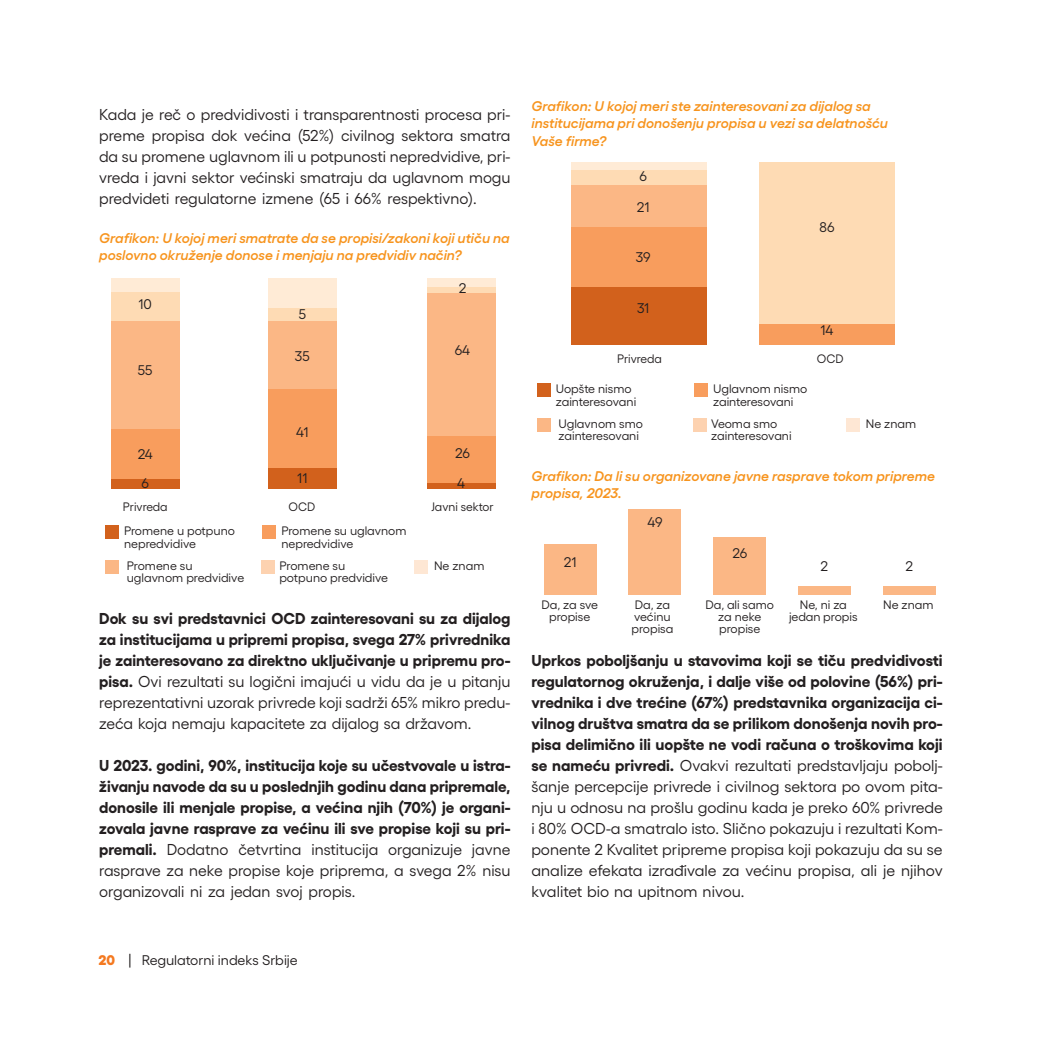
<style>
.page{position:relative;width:1042px;height:1042px;background:#fff}
.page>*{position:absolute;margin:0;border:0;box-sizing:border-box;transform-origin:0 0}
.t1{font:15.75px/21px "Gellix";color:#231f20;text-align:justify}
.t2{font:700 15.75px/21px "Gellix";color:#231f20;text-align:justify}
.t3{font:italic 600 14px/17.5px "Gellix";color:#f7941e}
.t4{font:14px/29.6px "Gellix";color:#231f20}
.t5{font:12.25px/12.2px "Gellix";color:#231f20}
.s1{font-weight:400}
.s2{font-weight:800;color:#f47920}
.s3{font-weight:700}
</style>
<div class="page">
<div style="left:111px;top:278px;width:69px;height:210px;background:#d2611c"></div>
<div style="left:268px;top:278px;width:68px;height:210px;background:#d2611c"></div>
<div style="left:572px;top:162px;width:135px;height:182px;background:#d2611c"></div>
<div style="left:427px;top:278px;width:68px;height:210px;background:#d2611c"></div>
<div style="left:111px;top:278px;width:69px;height:200px;background:#f89d5d"></div>
<div style="left:268px;top:278px;width:68px;height:189px;background:#f89d5d"></div>
<div style="left:572px;top:162px;width:135px;height:124px;background:#f89d5d"></div>
<div style="left:759px;top:162px;width:135px;height:182px;background:#f89d5d"></div>
<div style="left:427px;top:278px;width:68px;height:205px;background:#f89d5d"></div>
<div style="left:111px;top:278px;width:69px;height:150px;background:#fbb785"></div>
<div style="left:544px;top:544px;width:52px;height:51px;background:#fbb785"></div>
<div style="left:629px;top:509px;width:52px;height:86px;background:#fbb785"></div>
<div style="left:714px;top:537px;width:52px;height:58px;background:#fbb785"></div>
<div style="left:798px;top:587px;width:52px;height:8px;background:#fbb785"></div>
<div style="left:883px;top:587px;width:52px;height:8px;background:#fbb785"></div>
<div style="left:268px;top:278px;width:68px;height:111px;background:#fbb785"></div>
<div style="left:572px;top:162px;width:135px;height:65px;background:#fbb785"></div>
<div style="left:427px;top:278px;width:68px;height:157px;background:#fbb785"></div>
<div style="left:111px;top:278px;width:69px;height:43px;background:#fedbb4"></div>
<div style="left:268px;top:278px;width:68px;height:43px;background:#fedbb4"></div>
<div style="left:572px;top:162px;width:135px;height:23px;background:#fedbb4"></div>
<div style="left:759px;top:162px;width:135px;height:162px;background:#fedbb4"></div>
<svg style="left:427px;top:286px;width:68px;height:7px"></svg>
<div style="left:111px;top:278px;width:69px;height:14px;background:#ffebd6"></div>
<div style="left:268px;top:278px;width:68px;height:29px;background:#ffebd6"></div>
<div style="left:572px;top:162px;width:135px;height:7px;background:#ffebd6"></div>
<div style="left:427px;top:278px;width:68px;height:8px;background:#ffebd6"></div>
<div style="left:105px;top:525px;width:14px;height:14px;background:#d2611c"></div>
<div style="left:537px;top:383px;width:14px;height:14px;background:#d2611c"></div>
<div style="left:262px;top:525px;width:14px;height:14px;background:#f89d5d"></div>
<div style="left:693px;top:383px;width:14px;height:14px;background:#f89d5d"></div>
<div style="left:105px;top:560px;width:14px;height:14px;background:#fbb785"></div>
<div style="left:537px;top:418px;width:14px;height:14px;background:#fbb785"></div>
<div style="left:414px;top:560px;width:14px;height:14px;background:#fee7d4"></div>
<div style="left:846px;top:418px;width:14px;height:14px;background:#fee7d4"></div>
<div style="left:261px;top:560px;width:14px;height:14px;background:#fdd2b0"></div>
<div style="left:693px;top:418px;width:14px;height:14px;background:#fdd2b0"></div>
<p class="t1" style="left:99px;top:103px;width:413px">Kada je reč o predvidivosti i transparentnosti procesa pri&shy;preme propisa dok većina (52%) civilnog sektora smatra da su promene uglavnom ili u potpunosti nepredvidive, pri&shy;vreda i javni sektor većinski smatraju da uglavnom mogu predvideti regulatorne izmene (65 i 66% respektivno).</p>
<p class="t3" style="left:99px;top:228px;width:412px">Grafikon: U kojoj meri smatrate da se propisi/zakoni koji utiču na poslovno okruženje donose i menjaju na predvidiv način?</p>
<p class="t4" style="left:139px;top:288px;width:15px">10</p>
<p class="t4" style="left:138px;top:354px;width:16px">55</p>
<p class="t4" style="left:138px;top:437px;width:17px">24<br>6</p>
<p class="t5" style="left:123px;top:500px;width:46px">Privreda</p>
<p class="t5" style="left:124px;top:524px;width:112px">Promene u potpuno nepredvidive</p>
<p class="t5" style="left:127px;top:558px;width:119px">Promene su uglavnom predvidive</p>
<p class="t4" style="left:299px;top:297px;width:9px">5</p>
<p class="t4" style="left:295px;top:340px;width:16px">35</p>
<p class="t4" style="left:296px;top:416px;width:14px">41</p>
<p class="t4" style="left:297px;top:462px;width:12px">11</p>
<p class="t4" style="left:459px;top:272px;width:9px">2</p>
<p class="t4" style="left:455px;top:334px;width:17px">64</p>
<p class="t4" style="left:455px;top:436px;width:16px">26</p>
<p class="t4" style="left:457px;top:467px;width:10px">4</p>
<p class="t5" style="left:289px;top:500px;width:28px">OCD</p>
<p class="t5" style="left:431px;top:500px;width:64px">Javni sektor</p>
<p class="t5" style="left:281px;top:524px;width:127px">Promene su uglavnom nepredvidive</p>
<p class="t5" style="left:279px;top:558px;width:110px">Promene su potpuno predvidive</p>
<p class="t5" style="left:434px;top:558px;width:52px">Ne znam</p>
<p class="t2" style="left:99px;top:606px;width:413px">Dok su svi predstavnici OCD zainteresovani su za dijalog za institucijama u pripremi propisa, svega 27% privrednika je zainteresovano za direktno uključivanje u pripremu pro&shy;pisa. <span class="s1">Ovi rezultati su logični imajući u vidu da je u pitanju reprezentativni uzorak privrede koji sadrži 65% mikro predu&shy;zeća koja nemaju kapacitete za dijalog sa državom.</span></p>
<p class="t2" style="left:99px;top:753px;width:413px">U 2023. godini, 90%, institucija koje su učestvovale u istra&shy;živanju navode da su u poslednjih godinu dana pripremale, donosile ili menjale propise, a većina njih (70%) je organi&shy;zovala javne rasprave za većinu ili sve propise koji su pri&shy;premali. <span class="s1">Dodatno četvrtina institucija organizuje javne rasprave za neke propise koje priprema, a svega 2% nisu organizovali ni za jedan svoj propis.</span></p>
<p class="t4" style="left:99px;top:943px;width:201px"><span class="s2">20</span> | Regulatorni indeks Srbije</p>
<p class="t3" style="left:531px;top:96px;width:358px">Grafikon: U kojoj meri ste zainteresovani za dijalog sa institucijama pri donošenju propisa u vezi sa delatnošću<br>Vaše firme?</p>
<p class="t4" style="left:639px;top:160px;width:9px">6</p>
<p class="t4" style="left:637px;top:191px;width:14px">21</p>
<p class="t4" style="left:636px;top:241px;width:16px">39</p>
<p class="t4" style="left:637px;top:291px;width:14px">31</p>
<p class="t4" style="left:819px;top:210px;width:16px">86</p>
<p class="t4" style="left:820px;top:314px;width:15px">14</p>
<p class="t5" style="left:617px;top:351px;width:46px">Privreda</p>
<p class="t5" style="left:817px;top:351px;width:28px">OCD</p>
<p class="t5" style="left:556px;top:382px;width:82px">Uopšte nismo zainteresovani</p>
<p class="t5" style="left:558px;top:416px;width:86px">Uglavnom smo zainteresovani</p>
<p class="t5" style="left:713px;top:382px;width:96px">Uglavnom nismo zainteresovani</p>
<p class="t5" style="left:711px;top:416px;width:82px">Veoma smo zainteresovani</p>
<p class="t5" style="left:866px;top:416px;width:52px">Ne znam</p>
<p class="t3" style="left:531px;top:466px;width:405px">Grafikon: Da li su organizovane javne rasprave tokom pripreme propisa, 2023.</p>
<p class="t4" style="left:564px;top:545px;width:14px">21</p>
<p class="t4" style="left:647px;top:506px;width:17px">49</p>
<p class="t4" style="left:732px;top:537px;width:16px">26</p>
<p class="t4" style="left:820px;top:550px;width:9px">2</p>
<p class="t4" style="left:905px;top:550px;width:9px">2</p>
<p class="t5" style="left:541px;top:597px;width:58px;text-align:center">Da, za sve propise</p>
<p class="t5" style="left:631px;top:597px;width:44px">Da, za većinu propisa</p>
<p class="t5" style="left:705px;top:597px;width:70px;text-align:center">Da, ali samo za neke propise</p>
<p class="t5" style="left:789px;top:597px;width:70px;text-align:center">Ne, ni za jedan propis</p>
<p class="t5" style="left:883px;top:597px;width:52px">Ne znam</p>
<p class="t1" style="left:531px;top:649px;width:413px"><span class="s3">Uprkos poboljšanju u stavovima koji se tiču predvidivosti regulatornog okruženja, i dalje više od polovine (56%) pri&shy;vrednika i dve trećine (67%) predstavnika organizacija ci&shy;vilnog društva smatra da se prilikom donošenja novih pro&shy;pisa delimično ili uopšte ne vodi računa o troškovima koji se nameću privredi.</span> Ovakvi rezultati predstavljaju pobolj&shy;šanje percepcije privrede i civilnog sektora po ovom pita&shy;nju u odnosu na prošlu godinu kada je preko 60% privrede i 80% OCD-a smatralo isto. Slično pokazuju i rezultati Kom&shy;ponente 2 Kvalitet pripreme propisa koji pokazuju da su se analize efekata izrađivale za većinu propisa, ali je njihov kvalitet bio na upitnom nivou.</p>
</div>
